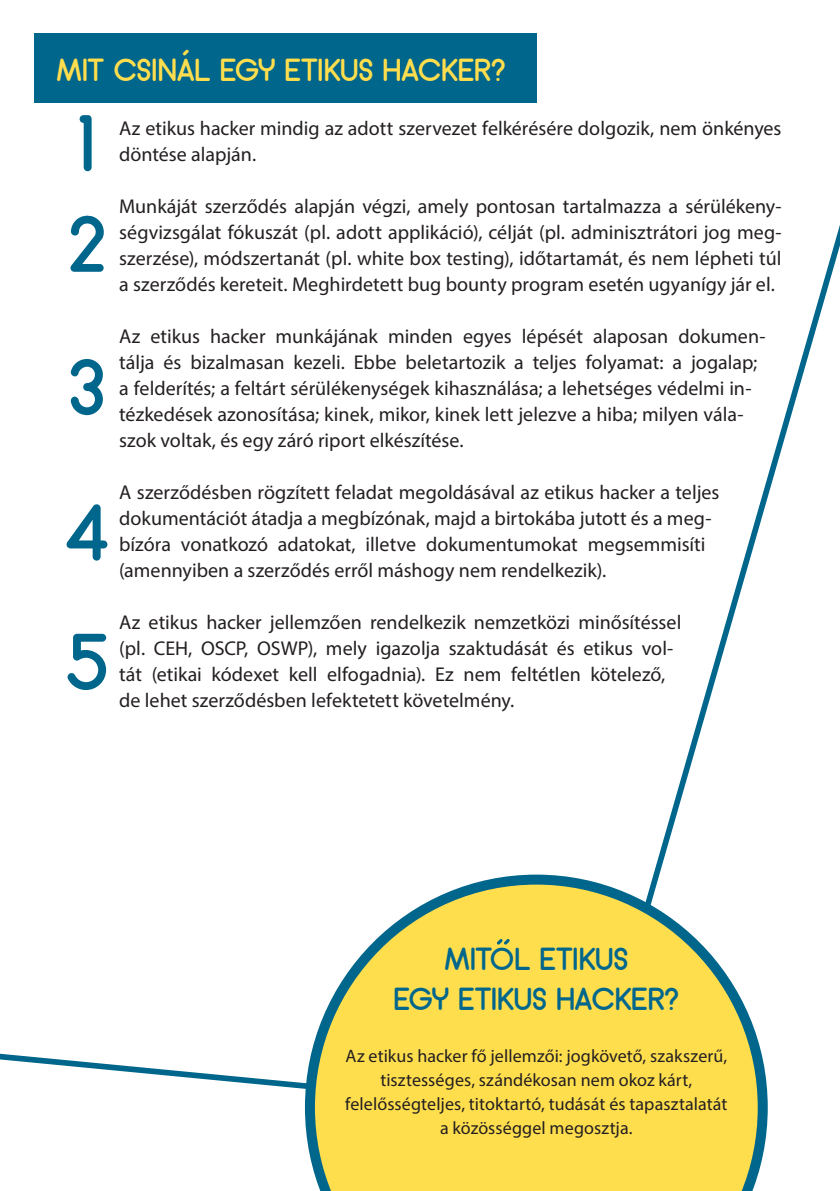
<style>
.page{position:relative;width:840px;height:1191px;background:#fff}
.page>*{position:absolute;margin:0;border:0;box-sizing:border-box;transform-origin:0 0}
.t1{font:80px "Arciform";color:#01668c}
.t2{font:32px "Arciform";letter-spacing:.01em;color:#01668c}
.t3{font:32px "Arciform";letter-spacing:.005em;color:#ffde4e}
.t4{font:20px/26px "Myriad Pro";color:#231f20}
.t5{font:18px/24px "Myriad Pro";letter-spacing:.005em;color:#231f20;text-align:center}
</style>
<div class="page">
<svg style="left:0;top:1053px;width:305px;height:36px"></svg>
<svg style="left:653px;top:228px;width:186px;height:646px"></svg>
<div style="left:34px;top:33px;width:502px;height:69px;background:#01668c"></div>
<svg style="left:305px;top:874px;width:462px;height:317px"></svg>
<svg style="left:496px;top:938px;width:13px;height:6px"></svg>
<p class="t3" style="left:57px;top:49px;width:450px">MIT CSINÁL EGY ETIKUS HACKER?</p>
<p class="t4" style="left:119px;top:115px;width:663px">Az etikus hacker mindig az adott szervezet felkérésére dolgozik, nem önkényes döntése alapján.</p>
<p class="t4" style="left:119px;top:193px;width:663px;text-align:justify">Munkáját szerződés alapján végzi, amely pontosan tartalmazza a sérülékeny&shy;ségvizsgálat fókuszát (pl. adott applikáció), célját (pl. adminisztrátori jog meg&shy;szerzése), módszertanát (pl. white box testing), időtartamát, és nem lépheti túl a szerződés kereteit. Meghirdetett bug bounty program esetén ugyanígy jár el.</p>
<p class="t4" style="left:119px;top:323px;width:647px">Az etikus hacker munkájának minden egyes lépését alaposan dokumen&shy;tálja és bizalmasan kezeli. Ebbe beletartozik a teljes folyamat: a jogalap; a felderítés; a feltárt sérülékenységek kihasználása; a lehetséges védelmi in&shy;tézkedések azonosítása; kinek, mikor, kinek lett jelezve a hiba; milyen vála&shy;szok voltak, és egy záró riport elkészítése.</p>
<p class="t4" style="left:119px;top:479px;width:601px">A szerződésben rögzített feladat megoldásával az etikus hacker a teljes dokumentációt átadja a megbízónak, majd a birtokába jutott és a meg&shy;bízóra vonatkozó adatokat, illetve dokumentumokat megsemmisíti (amennyiben a szerződés erről máshogy nem rendelkezik).</p>
<p class="t4" style="left:119px;top:609px;width:563px">Az etikus hacker jellemzően rendelkezik nemzetközi minősítéssel (pl. CEH, OSCP, OSWP), mely igazolja szaktudását és etikus vol&shy;tát (etikai kódexet kell elfogadnia). Ez nem feltétlen kötelező, de lehet szerződésben lefektetett követelmény.</p>
<p class="t1" style="left:79px;top:93px;width:17px">1</p>
<p class="t1" style="left:68px;top:194px;width:39px">2</p>
<p class="t1" style="left:69px;top:337px;width:37px">3</p>
<p class="t1" style="left:65px;top:482px;width:45px">4</p>
<p class="t1" style="left:66px;top:612px;width:44px">5</p>
<p class="t2" style="left:444px;top:939px;width:184px">MITOL ETIKUS</p>
<p class="t2" style="left:393px;top:979px;width:286px">EGY ETIKUS HACKER?</p>
<p class="t5" style="left:345px;top:1044px;width:384px">Az etikus hacker fő jellemzői: jogkövető, szakszerű, tisztességes, szándékosan nem okoz kárt, felelősségteljes, titoktartó, tudását és tapasztalatát</p>
<p class="t5" style="left:440px;top:1116px;width:194px">a közösséggel megosztja.</p>
</div>
